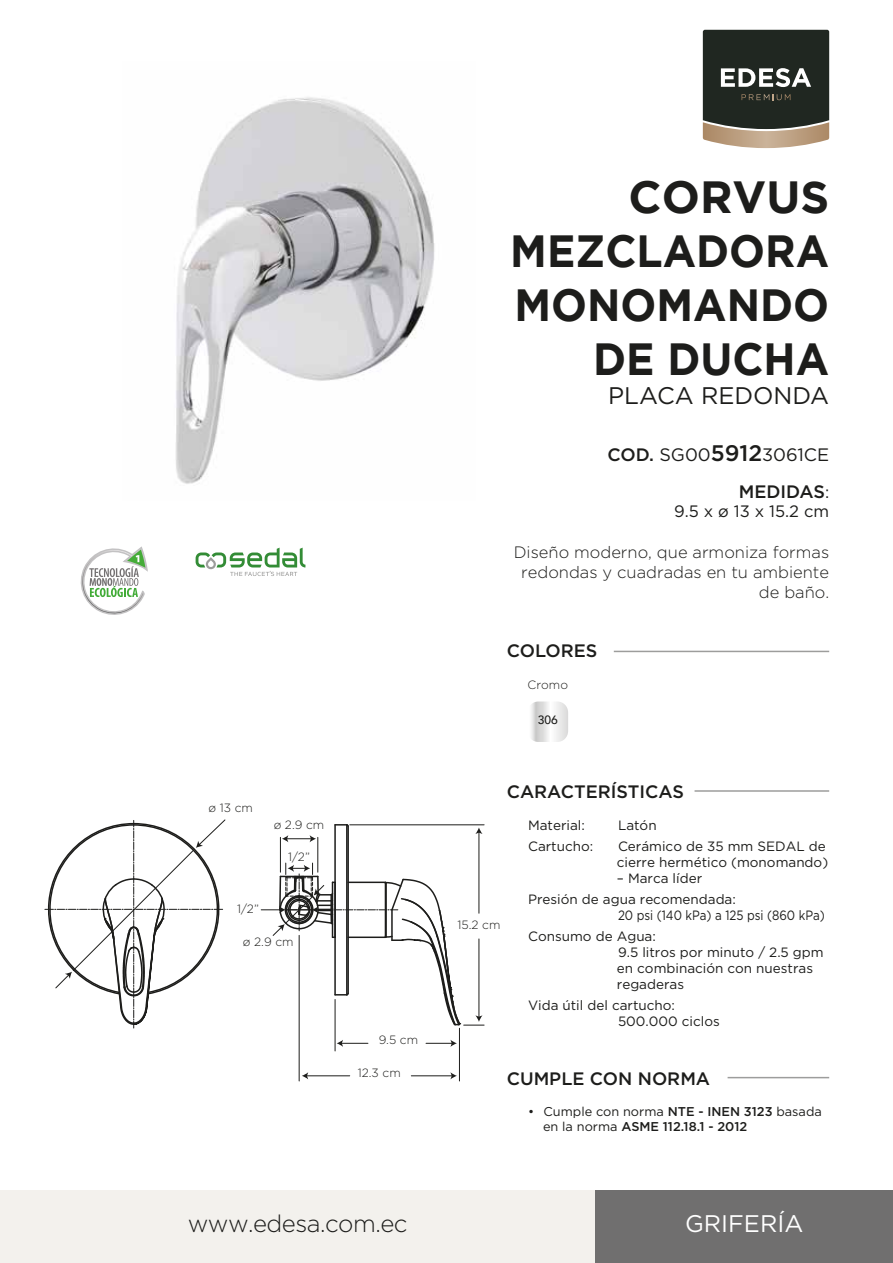
<style>
.page{position:relative;width:893px;height:1263px;background:#fff}
.page>*{position:absolute;margin:0;border:0;box-sizing:border-box;transform-origin:0 0}
.t1{font:700 45px/54px "Gotham";color:#1d1d1b;text-align:right}
.t2{font:300 24px "Gotham";letter-spacing:-.02em;color:#1d1d1b}
.t3{font:24px "Gotham";color:#1d1d1b}
.t4{font:24px "Gotham";color:#fff}
.t5{font:500 18px/36.6px "Gotham";color:#1d1d1b;text-align:right}
.t6{font:300 16.5px/19.8px "Gotham";color:#1d1d1b;text-align:right}
.t7{font:16.5px "Gotham";color:#1d1d1b}
.t8{font:13.5px/16.2px "Gotham";color:#1d1d1b}
.t9{font:13.5px/20.7px "Gotham";color:#1d1d1b;scale:.86 1}
.t10{font:12.75px/15.3px "Gotham";color:#1d1d1b}
.t11{font:300 12px "Gotham";color:#1d1d1b}
.t12{font:500 12px "Avenir";color:#1d1d1b}
.s1{font-weight:400}
.s2{font-size:22.5px}
.s3{font-weight:400;font-size:16.5px}
.s4{font-weight:500}
</style>
<div class="page">
<img style="left:175px;top:97px;width:260px;height:387px">
<div style="left:0;top:1191px;width:893px;height:72px;background:#f3f1ed"></div>
<div style="left:595px;top:1191px;width:298px;height:72px;background:#706f6f"></div>
<svg style="left:196px;top:548px;width:109px;height:28px"></svg>
<svg style="left:80px;top:546px;width:68px;height:69px"></svg>
<hr style="left:728px;top:1077px;width:101px;height:1px;background:#9d9d9c">
<hr style="left:694px;top:790px;width:135px;height:2px;background:#9d9d9c">
<hr style="left:614px;top:651px;width:215px;height:1px;background:#9d9d9c">
<svg style="left:531px;top:701px;width:37px;height:41px"></svg>
<svg style="left:703px;top:30px;width:126px;height:118px;background:#4d4e45"></svg>
<svg style="left:44px;top:819px;width:182px;height:209px"></svg>
<hr style="left:334px;top:825px;width:2px;height:170px;background:#1d1d1b">
<hr style="left:346px;top:825px;width:2px;height:170px;background:#1d1d1b">
<hr style="left:347px;top:826px;width:2px;height:167px;background:#1d1d1b">
<svg style="left:335px;top:824px;width:15px;height:3px"></svg>
<hr style="left:299px;top:935px;width:1px;height:146px;background:#1d1d1b">
<hr style="left:335px;top:999px;width:1px;height:52px;background:#1d1d1b">
<hr style="left:459px;top:1028px;width:1px;height:53px;background:#1d1d1b">
<hr style="left:306px;top:1075px;width:44px;height:1px;background:#1d1d1b">
<svg style="left:302px;top:1072px;width:6px;height:7px"></svg>
<hr style="left:411px;top:1075px;width:41px;height:1px;background:#1d1d1b">
<svg style="left:450px;top:1072px;width:7px;height:7px"></svg>
<hr style="left:280px;top:837px;width:1px;height:35px;background:#1d1d1b">
<hr style="left:317px;top:837px;width:1px;height:35px;background:#1d1d1b">
<svg style="left:282px;top:835px;width:34px;height:7px"></svg>
<hr style="left:350px;top:824px;width:134px;height:1px;background:#1d1d1b">
<svg style="left:261px;top:863px;width:223px;height:163px"></svg>
<hr style="left:479px;top:832px;width:1px;height:81px;background:#1d1d1b">
<svg style="left:475px;top:827px;width:7px;height:7px"></svg>
<svg style="left:337px;top:1040px;width:31px;height:7px"></svg>
<svg style="left:426px;top:1040px;width:31px;height:7px"></svg>
<p class="t11" style="left:208px;top:800px;width:46px">ø 13 cm</p>
<p class="t11" style="left:274px;top:817px;width:52px">ø 2.9 cm</p>
<p class="t11" style="left:288px;top:849px;width:23px">1/2”</p>
<p class="t11" style="left:237px;top:901px;width:23px">1/2”</p>
<p class="t11" style="left:243px;top:934px;width:52px">ø 2.9 cm</p>
<p class="t11" style="left:379px;top:1032px;width:41px">9.5 cm</p>
<p class="t11" style="left:358px;top:1065px;width:45px">12.3 cm</p>
<h2 class="t2" style="left:188px;top:1208px;width:221px">www.edesa.com.ec</h2>
<h1 class="t1" style="left:510px;top:169px;width:320px">CORVUS<br>MEZCLADORA<br>MONOMANDO<br>DE DUCHA</h1>
<h2 class="t3" style="left:608px;top:380px;width:222px">PLACA REDONDA</h2>
<h3 class="t5" style="left:608px;top:436px;width:223px">COD. <span class="s1">SG00</span><span class="s2">5912</span><span class="s1">3061CE<br></span>MEDIDAS<span class="s3">:</span></h3>
<p class="t7" style="left:674px;top:501px;width:157px">9.5 x ø 13 x 15.2 cm</p>
<p class="t6" style="left:514px;top:542px;width:317px">Diseño moderno, que armoniza formas redondas y cuadradas en tu ambiente de baño.</p>
<h3 class="t5" style="left:507px;top:632px;width:92px">COLORES</h3>
<p class="t11" style="left:528px;top:677px;width:42px">Cromo</p>
<p class="t12" style="left:538px;top:709px;width:22px">306</p>
<p class="t11" style="left:457px;top:917px;width:44px">15.2 cm</p>
<h3 class="t5" style="left:507px;top:773px;width:179px">CARACTERÍSTICAS</h3>
<p class="t8" style="left:528px;top:817px;width:58px">Material:</p>
<p class="t8" style="left:618px;top:817px;width:40px">Latón</p>
<p class="t8" style="left:528px;top:837px;width:67px">Cartucho:</p>
<p class="t8" style="left:617px;top:837px;width:213px">Cerámico de 35 mm SEDAL de cierre hermético (monomando)</p>
<p class="t8" style="left:528px;top:868px;width:209px;line-height:20.7px;text-indent:89px">– Marca líder<br>Presión de agua recomendada:</p>
<p class="t9" style="left:528px;top:904px;width:347px;text-indent:90px">20 psi (140 kPa) a 125 psi (860 kPa)<br>Consumo de Agua:</p>
<p class="t8" style="left:617px;top:944px;width:208px">9.5 litros por minuto / 2.5 gpm en combinación con nuestras regaderas</p>
<p class="t8" style="left:618px;top:997px;width:103px;text-indent:-90px">Vida útil del cartucho:<br>500.000 ciclos</p>
<h3 class="t5" style="left:507px;top:1059px;width:205px">CUMPLE CON NORMA</h3>
<p class="t10" style="left:543px;top:1103px;width:280px;text-indent:-15px">• Cumple con norma <span class="s4">NTE - INEN 3123</span> basada en la norma <span class="s4">ASME 112.18.1 - 2012</span></p>
<h2 class="t4" style="left:685px;top:1208px;width:120px">GRIFERÍA</h2>
</div>
